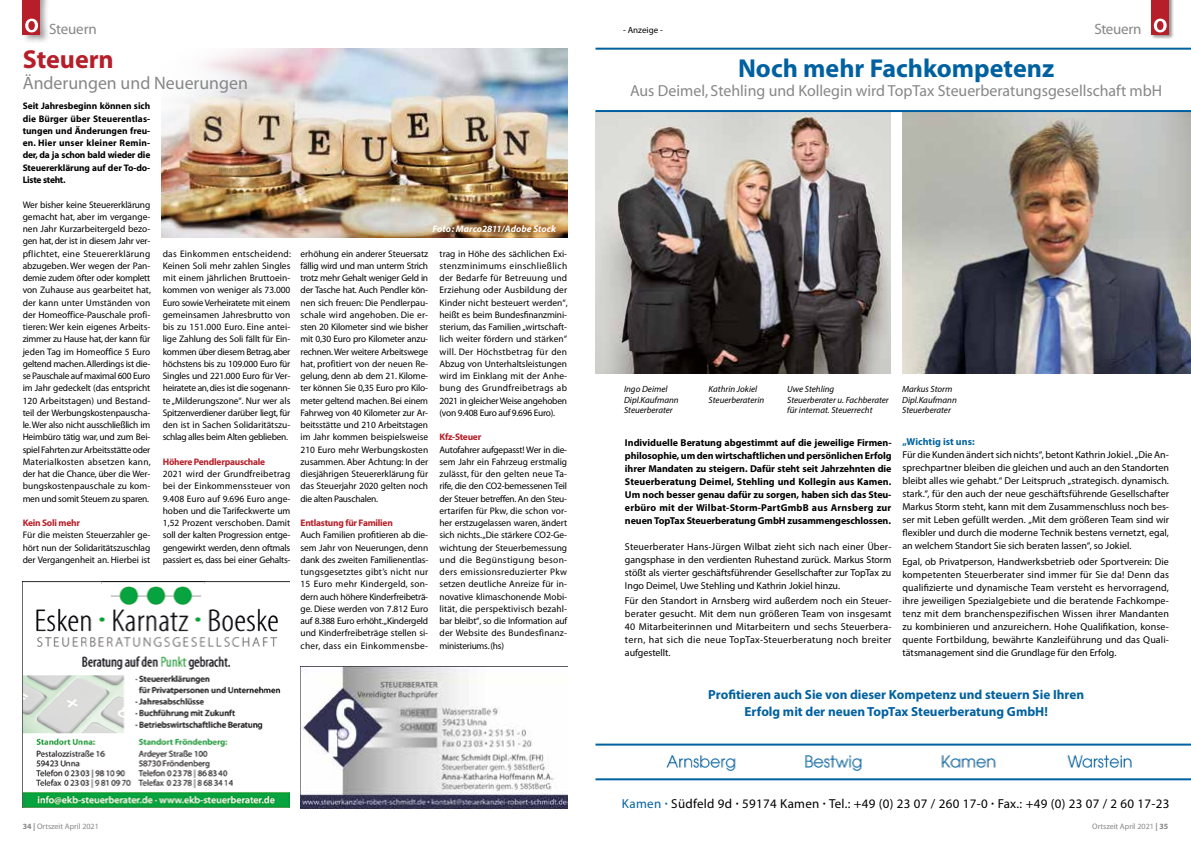
<style>
.page{position:relative;width:1191px;height:842px;background:#fff}
.page>*{position:absolute;margin:0;border:0;box-sizing:border-box;transform-origin:0 0}
.t1{font:700 26px "Myriad";color:#0061a1}
.t2{font:700 26px "Myriad";color:#b61f29}
.t3{font:18px "Myriad";color:#878787}
.t4{font:16px "Myriad";color:#878787}
.t5{font:15px "Myriad";letter-spacing:-.015em;color:#878787}
.t6{font:700 13.2px/17px "Myriad Pro";color:#0061a1;text-align:center}
.t7{font:13px "Myriad Pro";letter-spacing:.025em;color:#000}
.t8{font:10px/13px "Myriad Pro";color:#000;text-align:justify}
.t9{font:700 10px/13px "Myriad Pro";letter-spacing:-.01em;color:#000;text-align:justify}
.t10{font:700 10px "Myriad Pro";letter-spacing:.005em;color:#0061a1}
.t11{font:9.5px/12.3px "Myriad";letter-spacing:-.015em;color:#000;text-align:justify}
.t12{font:700 9.5px/12.3px "Myriad";letter-spacing:-.02em;color:#000;text-align:justify}
.t13{font:700 9.5px "Myriad";letter-spacing:-.025em;color:#b61f29}
.t14{font:italic 700 9.5px "Myriad";letter-spacing:.005em;color:#fff}
.t15{font:italic 9px/10.8px "Myriad Pro";color:#000}
.t16{font:9px "Myriad Pro";color:#000}
.t17{font:8px "Myriad";color:#878787}
.s1{color:#0061a1}
.s2{font-weight:600;color:#0061a1}
.s3{font-weight:600}
.s4{font-weight:700}
</style>
<div class="page">
<div style="left:1150px;top:0;width:23px;height:39px;background:#000;opacity:.44"></div>
<div style="left:1151px;top:0;width:17px;height:34px;background:#b61f29"></div>
<svg style="left:1153px;top:19px;width:13px;height:13px"></svg>
<div style="left:21px;top:0;width:29px;height:44px;background:#000;opacity:.41"></div>
<div style="left:23px;top:0;width:17px;height:34px;background:#b61f29"></div>
<svg style="left:25px;top:19px;width:13px;height:13px"></svg>
<img style="left:162px;top:48px;width:405px;height:189px">
<img style="left:300px;top:666px;width:267px;height:142px">
<img style="left:23px;top:581px;width:266px;height:227px">
<img style="left:666px;top:755px;width:466px;height:16px">
<img style="left:595px;top:112px;width:295px;height:261px">
<img style="left:902px;top:112px;width:289px;height:261px">
<hr style="left:595px;top:48px;width:596px;height:2px;background:#0061a1">
<hr style="left:595px;top:110px;width:596px;height:2px;background:#0061a1">
<hr style="left:595px;top:744px;width:596px;height:2px;background:#0061a1">
<hr style="left:595px;top:778px;width:596px;height:2px;background:#0061a1">
<h3 class="t5" style="left:49px;top:21px;width:49px">Steuern</h3>
<h3 class="t5" style="left:1094px;top:21px;width:48px">Steuern</h3>
<p class="t16" style="left:623px;top:24px;width:41px">- Anzeige -</p>
<h1 class="t2" style="left:23px;top:46px;width:93px">Steuern</h1>
<h2 class="t3" style="left:23px;top:74px;width:227px">Änderungen und Neuerungen</h2>
<p class="t12" style="left:23px;top:100px;width:129px">Seit Jahresbeginn können sich die Bürger über Steuerentlas&shy;tungen und Änderungen freu&shy;en. Hier unser kleiner Remin&shy;der, da ja schon bald wieder die Steuererklärung auf der To-do-Liste steht.</p>
<p class="t11" style="left:23px;top:199px;width:130px">Wer bisher keine Steuererklärung gemacht hat, aber im vergange&shy;nen Jahr Kurzarbeitergeld bezo&shy;gen hat, der ist in diesem Jahr ver&shy;pflichtet, eine Steuererklärung abzugeben. Wer wegen der Pan&shy;demie zudem öfter oder komplett von Zuhause aus gearbeitet hat, der kann unter Umständen von der Homeoffice-Pauschale profi&shy;tieren: Wer kein eigenes Arbeits&shy;zimmer zu Hause hat, der kann für jeden Tag im Homeoffice 5 Euro geltend machen. Allerdings ist die&shy;se Pauschale auf maximal 600 Euro im Jahr gedeckelt (das entspricht 120 Arbeitstagen) und Bestand&shy;teil der Werbungskostenpauscha&shy;le. Wer also nicht ausschließlich im Heimbüro tätig war, und zum Bei&shy;spiel Fahrten zur Arbeitsstätte oder Materialkosten absetzen kann, der hat die Chance, über die Wer&shy;bungskostenpauschale zu kom&shy;men und somit Steuern zu sparen.</p>
<p class="t13" style="left:23px;top:518px;width:59px">Kein Soli mehr</p>
<p class="t11" style="left:23px;top:529px;width:129px">Für die meisten Steuerzahler ge&shy;hört nun der Solidaritätszuschlag der Vergangenheit an. Hierbei ist</p>
<p class="t11" style="left:163px;top:248px;width:130px">das Einkommen entscheidend:<br>Keinen Soli mehr zahlen Singles mit einem jährlichen Bruttoein&shy;kommen von weniger als 73.000<br>Euro sowie Verheiratete mit einem gemeinsamen Jahresbrutto von bis zu 151.000 Euro. Eine antei&shy;lige Zahlung des Soli fällt für Ein&shy;kommen über diesem Betrag, aber höchstens bis zu 109.000 Euro für Singles und 221.000 Euro für Ver&shy;heiratete an, dies ist die sogenann&shy;te „Milderungszone“. Nur wer als Spitzenverdiener darüber liegt, für den ist in Sachen Solidaritätszu&shy;schlag alles beim Alten geblieben.</p>
<p class="t13" style="left:163px;top:457px;width:104px">Höhere Pendlerpauschale</p>
<p class="t11" style="left:163px;top:468px;width:129px">2021 wird der Grundfreibetrag bei der Einkommenssteuer von 9.408 Euro auf 9.696 Euro ange&shy;hoben und die Tarifeckwerte um 1,52 Prozent verschoben. Damit soll der kalten Progression entge&shy;gengewirkt werden, denn oftmals passiert es, dass bei einer Gehalts-</p>
<p class="t14" style="left:432px;top:224px;width:125px">Foto: Marco2811/Adobe Stock</p>
<p class="t11" style="left:300px;top:248px;width:129px">erhöhung ein anderer Steuersatz fällig wird und man unterm Strich trotz mehr Gehalt weniger Geld in der Tasche hat. Auch Pendler kön&shy;nen sich freuen: Die Pendlerpau&shy;schale wird angehoben. Die er&shy;sten 20 Kilometer sind wie bisher mit 0,30 Euro pro Kilometer anzu&shy;rechnen. Wer weitere Arbeitswege hat, profitiert von der neuen Re&shy;gelung, denn ab dem 21. Kilome&shy;ter können Sie 0,35 Euro pro Kilo&shy;meter geltend machen. Bei einem Fahrweg von 40 Kilometer zur Ar&shy;beitsstätte und 210 Arbeitstagen im Jahr kommen beispielsweise 210 Euro mehr Werbungskosten zusammen. Aber Achtung: In der diesjährigen Steuererklärung für das Steuerjahr 2020 gelten noch die alten Pauschalen.</p>
<p class="t13" style="left:300px;top:518px;width:94px">Entlastung für Familien</p>
<p class="t11" style="left:300px;top:529px;width:129px">Auch Familien profitieren ab die&shy;sem Jahr von Neuerungen, denn dank des zweiten Familienentlas&shy;tungsgesetztes gibt’s nicht nur 15 Euro mehr Kindergeld, son&shy;dern auch höhere Kinderfreibeträ&shy;ge. Diese werden von 7.812 Euro auf 8.388 Euro erhöht.„Kindergeld und Kinderfreibeträge stellen si&shy;cher, dass ein Einkommensbe-</p>
<p class="t11" style="left:439px;top:248px;width:130px">trag in Höhe des sächlichen Exi&shy;stenzminimums einschließlich der Bedarfe für Betreuung und Erziehung oder Ausbildung der Kinder nicht besteuert werden“, heißt es beim Bundesfinanzmini&shy;sterium, das Familien „wirtschaft&shy;lich weiter fördern und stärken“ will. Der Höchstbetrag für den Abzug von Unterhaltsleistungen wird im Einklang mit der Anhe&shy;bung des Grundfreibetrags ab 2021 in gleicher Weise angehoben (von 9.408 Euro auf 9.696 Euro).</p>
<p class="t13" style="left:439px;top:432px;width:43px">Kfz-Steuer</p>
<p class="t11" style="left:439px;top:444px;width:129px">Autofahrer aufgepasst! Wer in die&shy;sem Jahr ein Fahrzeug erstmalig zulässt, für den gelten neue Ta&shy;rife, die den CO2-bemessenen Teil der Steuer betreffen. An den Steu&shy;ertarifen für Pkw, die schon vor&shy;her erstzugelassen waren, ändert sich nichts.„Die stärkere CO2-Ge&shy;wichtung der Steuerbemessung und die Begünstigung beson&shy;ders emissionsreduzierter Pkw setzen deutliche Anreize für in&shy;novative klimaschonende Mobi&shy;lität, die perspektivisch bezahl&shy;bar bleibt“, so die Information auf der Website des Bundesfinanz&shy;ministeriums. (hs)</p>
<h1 class="t1" style="left:738px;top:55px;width:318px">Noch mehr Fachkompetenz</h1>
<h3 class="t4" style="left:630px;top:83px;width:533px">Aus Deimel, Stehling und Kollegin wird TopTax Steuerberatungsgesellschaft mbH</h3>
<p class="t15" style="left:624px;top:383px;width:56px">Ingo Deimel<br>Dipl.Kaufmann<br>Steuerberater</p>
<p class="t15" style="left:708px;top:383px;width:57px">Kathrin Jokiel<br>Steuerberaterin</p>
<p class="t15" style="left:787px;top:383px;width:103px">Uwe Stehling<br>Steuerberater u. Fachberater für internat. Steuerrecht</p>
<p class="t15" style="left:902px;top:383px;width:56px">Markus Storm<br>Dipl.Kaufmann<br>Steuerberater</p>
<p class="t9" style="left:625px;top:435px;width:268px">Individuelle Beratung abgestimmt auf die jeweilige Firmen&shy;philosophie, um den wirtschaftlichen und persönlichen Erfolg ihrer Mandaten zu steigern. Dafür steht seit Jahrzehnten die Steuerberatung Deimel, Stehling und Kollegin aus Kamen.<br>Um noch besser genau dafür zu sorgen, haben sich das Steu&shy;erbüro mit der Wilbat-Storm-PartGmbB aus Arnsberg zur neuen TopTax Steuerberatung GmbH zusammengeschlossen.</p>
<p class="t8" style="left:625px;top:539px;width:268px">Steuerberater Hans-Jürgen Wilbat zieht sich nach einer Über&shy;gangsphase in den verdienten Ruhestand zurück. Markus Storm stößt als vierter geschäftsführender Gesellschafter zur TopTax zu Ingo Deimel, Uwe Stehling und Kathrin Jokiel hinzu.</p>
<p class="t8" style="left:625px;top:594px;width:268px">Für den Standort in Arnsberg wird außerdem noch ein Steuer&shy;berater gesucht. Mit dem nun größeren Team von insgesamt 40 Mitarbeiterinnen und Mitarbeitern und sechs Steuerbera&shy;tern, hat sich die neue TopTax-Steuerberatung noch breiter aufgestellt.</p>
<p class="t10" style="left:902px;top:435px;width:74px">„Wichtig ist uns:</p>
<p class="t8" style="left:902px;top:448px;width:268px">Für die Kunden ändert sich nichts“, betont Kathrin Jokiel. „Die An&shy;sprechpartner bleiben die gleichen und auch an den Standorten bleibt alles wie gehabt.“ Der Leitspruch „strategisch. dynamisch. stark.“, für den auch der neue geschäftsführende Gesellschafter Markus Storm steht, kann mit dem Zusammenschluss noch bes&shy;ser mit Leben gefüllt werden. „Mit dem größeren Team sind wir flexibler und durch die moderne Technik bestens vernetzt, egal, an welchem Standort Sie sich beraten lassen“, so Jokiel.</p>
<p class="t8" style="left:902px;top:555px;width:268px">Egal, ob Privatperson, Handwerksbetrieb oder Sportverein: Die kompetenten Steuerberater sind immer für Sie da! Denn das qualifizierte und dynamische Team versteht es hervorragend, ihre jeweiligen Spezialgebiete und die beratende Fachkompe&shy;tenz mit dem branchenspezifischen Wissen ihrer Mandanten zu kombinieren und anzureichern. Hohe Qualifikation, konse&shy;quente Fortbildung, bewährte Kanzleiführung und das Quali&shy;tätsmanagement sind die Grundlage für den Erfolg.</p>
<h3 class="t6" style="left:708px;top:686px;width:377px">Profitieren auch Sie von dieser Kompetenz und steuern Sie Ihren<br>Erfolg mit der neuen TopTax Steuerberatung GmbH!</h3>
<h3 class="t7" style="left:622px;top:795px;width:549px"><span class="s1">Kamen</span> <span class="s2">·</span> Südfeld 9d <span class="s3">·</span> 59174 Kamen <span class="s3">·</span> Tel.: +49 (0) 23 07 / 260 17-0 <span class="s3">·</span> Fax.: +49 (0) 23 07 / 2 60 17-23</h3>
<p class="t17" style="left:23px;top:823px;width:78px"><span class="s4">34 |</span> Ortszeit April 2021</p>
<p class="t17" style="left:1092px;top:823px;width:78px">Ortszeit April 2021 <span class="s4">| 35</span></p>
</div>
